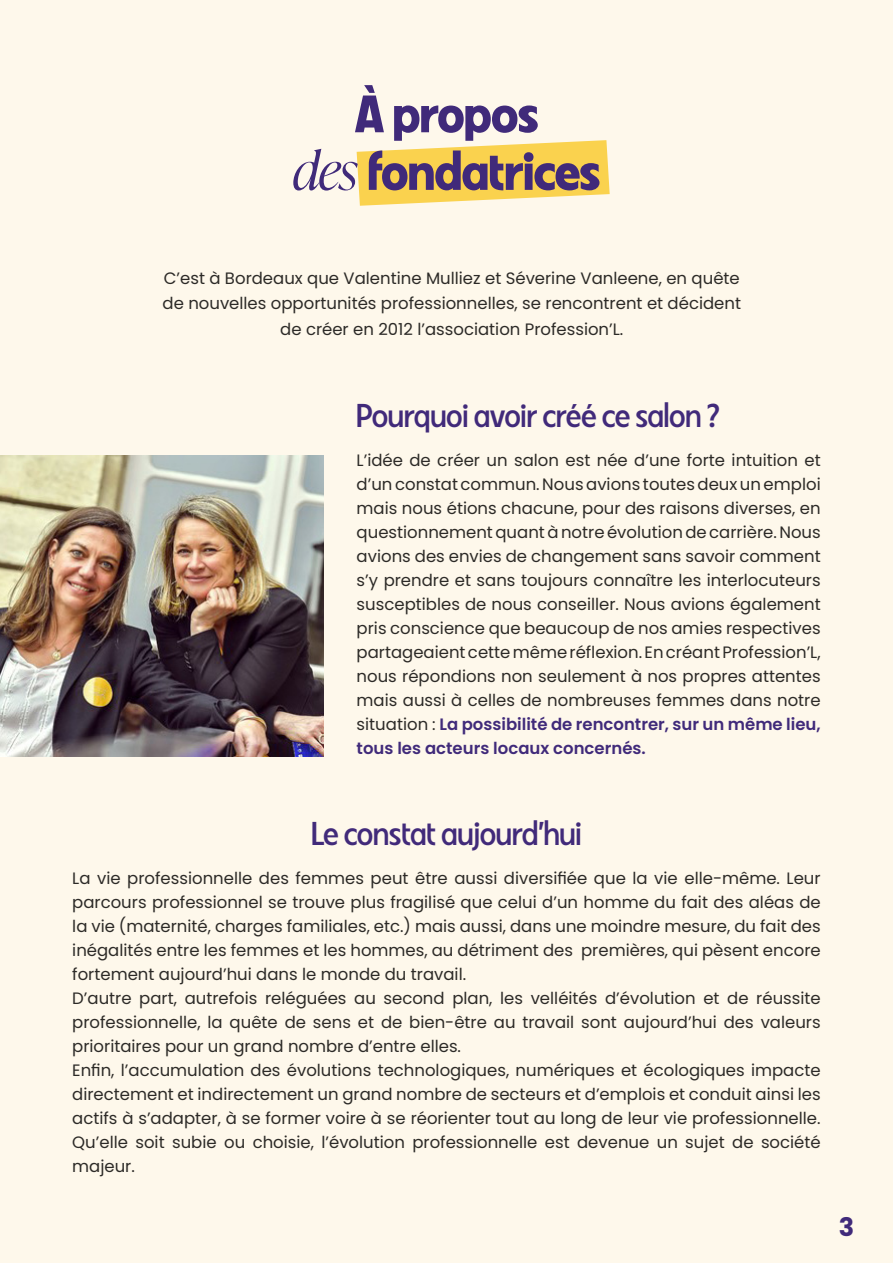
<style>
.page{position:relative;width:893px;height:1263px;background:#fef8eb}
.page>*{position:absolute;margin:0;border:0;box-sizing:border-box;transform-origin:0 0}
.t1{font:52.5px "VVDS Fifties S Exp S Bold";color:#402a7a}
.t2{font:33px "VVDS Fifties S Exp Reg";color:#412a7a}
.t3{font:700 25.5px "Poppins";color:#402a7a}
.t4{font:16.5px/24px "Poppins";color:#2c2a27;text-align:justify}
.s1{font-family:"Ivy Presto Display";font-weight:300;font-style:italic}
.s2{font-weight:600;color:#402a7a}
</style>
<div class="page">
<img style="left:0;top:455px;width:323px;height:302px">
<svg style="left:357px;top:140px;width:253px;height:66px"></svg>
<h1 class="t1" style="left:355px;top:82px;width:185px">À propos</h1>
<h1 class="t1" style="left:293px;top:140px;width:309px"><span class="s1">des</span> fondatrices</h1>
<p class="t4" style="left:163px;top:265px;width:580px;line-height:25.5px;text-align:center">C’est à Bordeaux que Valentine Mulliez et Séverine Vanleene, en quête de nouvelles opportunités professionnelles, se rencontrent et décident de créer en 2012 l’association Profession’L.</p>
<h2 class="t2" style="left:357px;top:395px;width:365px">Pourquoi avoir créé ce salon ?</h2>
<p class="t4" style="left:357px;top:448px;width:466px">L’idée de créer un salon est née d’une forte intuition et d’un constat commun. Nous avions toutes deux un emploi mais nous étions chacune, pour des raisons diverses, en questionnement quant à notre évolution de carrière. Nous avions des envies de changement sans savoir comment s’y prendre et sans toujours connaître les interlocuteurs susceptibles de nous conseiller. Nous avions également pris conscience que beaucoup de nos amies respectives partageaient cette même réflexion. En créant Profession’L, nous répondions non seulement à nos propres attentes mais aussi à celles de nombreuses femmes dans notre situation : <span class="s2">La possibilité de rencontrer, sur un même lieu, tous les acteurs locaux concernés.</span></p>
<h2 class="t2" style="left:311px;top:814px;width:272px">Le constat aujourd’hui</h2>
<p class="t4" style="left:72px;top:866px;width:750px;text-align:left">La vie professionnelle des femmes peut être aussi diversifiée que la vie elle-même. Leur parcours professionnel se trouve plus fragilisé que celui d’un homme du fait des aléas de la vie (maternité, charges familiales, etc.) mais aussi, dans une moindre mesure, du fait des inégalités entre les femmes et les hommes, au détriment des premières, qui pèsent encore fortement aujourd’hui dans le monde du travail.<br>D’autre part, autrefois reléguées au second plan, les velléités d’évolution et de réussite professionnelle, la quête de sens et de bien-être au travail sont aujourd’hui des valeurs prioritaires pour un grand nombre d’entre elles.<br>Enfin, l’accumulation des évolutions technologiques, numériques et écologiques impacte directement et indirectement un grand nombre de secteurs et d’emplois et conduit ainsi les actifs à s’adapter, à se former voire à se réorienter tout au long de leur vie professionnelle.<br>Qu’elle soit subie ou choisie, l’évolution professionnelle est devenue un sujet de société majeur.</p>
<h3 class="t3" style="left:839px;top:1212px;width:17px">3</h3>
</div>
